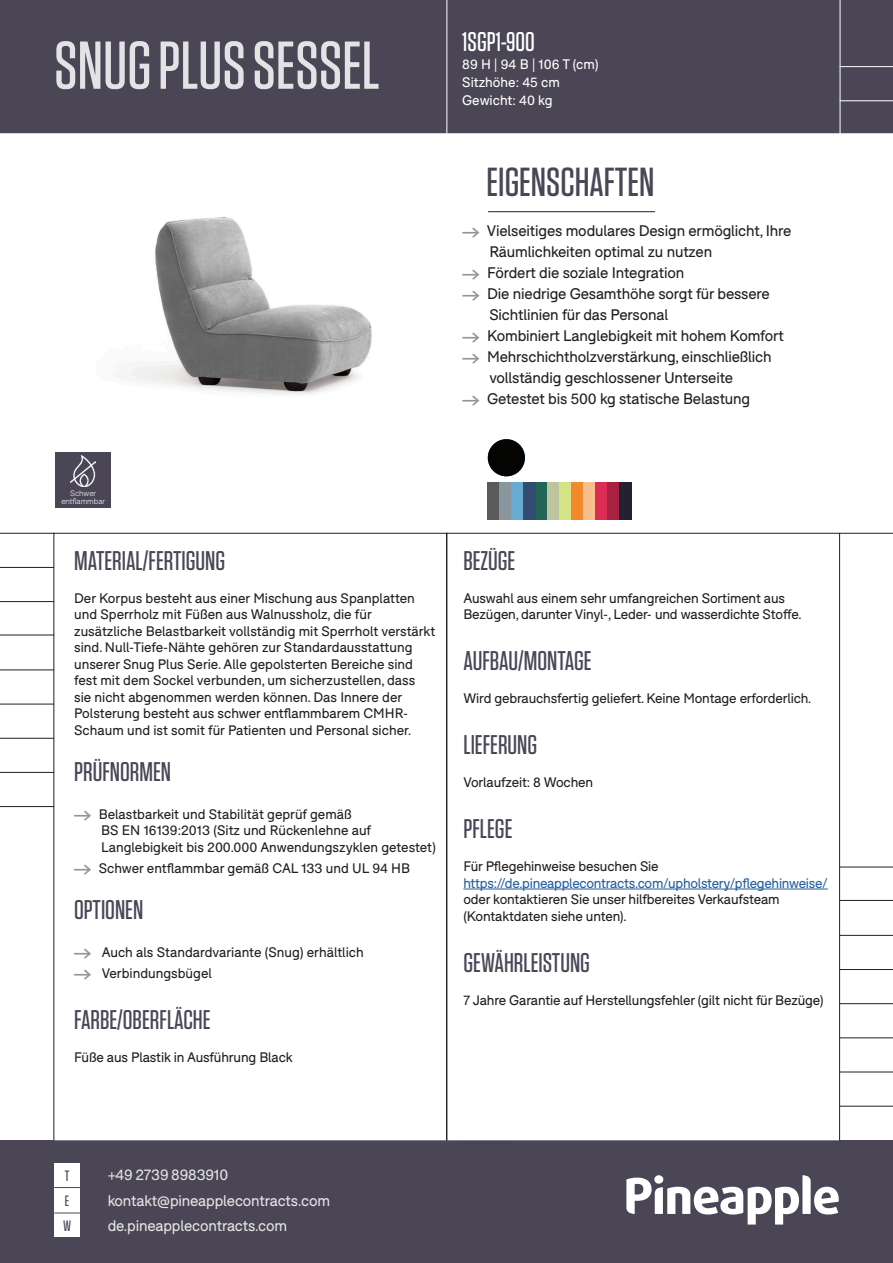
<style>
.page{position:relative;width:893px;height:1263px;background:#fff}
.page>*{position:absolute;margin:0;border:0;box-sizing:border-box;transform-origin:0 0}
.t1{font:500 67.5px "Tungsten";color:#fff}
.t2{font:500 40.5px "Tungsten";color:#4b4656}
.t3{font:500 27px "Tungsten";color:#4b4656}
.t4{font:500 27px "Tungsten";color:#fff}
.t5{font:15px/21px "F37 Bolton";letter-spacing:-.01em;color:#231f20}
.t6{font:15px "F37 Bolton";letter-spacing:-.01em;color:#fff}
.t7{font:500 15px "Tungsten";color:#4b4656}
.t8{font:13.5px/16.5px "F37 Bolton";color:#231f20}
.t9{font:13.5px "F37 Bolton";letter-spacing:-.02em;color:#235fa1}
.t10{font:13.5px "F37 Bolton";color:#fff}
.t11{font:300 7.8px "F37 Bolton";color:#fff}
.s1{font-family:"Pinearrow";color:#939598}
.s2{font-family:"Pinearrow";font-size:15px;color:#939598}
</style>
<div class="page">
<div style="left:1px;top:1px;width:891px;height:131px;background:#4b4656"></div>
<div style="left:0;top:0;width:893px;height:133px;border:2px solid #4b4656"></div>
<div style="left:1px;top:1141px;width:891px;height:121px;background:#4b4656"></div>
<div style="left:0;top:1140px;width:893px;height:123px;border:2px solid #4b4656"></div>
<hr style="left:840px;top:867px;width:53px;height:1px;background:#231f20">
<hr style="left:840px;top:1003px;width:53px;height:1px;background:#231f20">
<hr style="left:840px;top:935px;width:53px;height:1px;background:#231f20">
<hr style="left:840px;top:1072px;width:53px;height:1px;background:#231f20">
<hr style="left:840px;top:1037px;width:53px;height:1px;background:#231f20">
<hr style="left:840px;top:969px;width:53px;height:1px;background:#231f20">
<hr style="left:840px;top:1106px;width:53px;height:1px;background:#231f20">
<img style="left:128px;top:217px;width:244px;height:178px">
<svg style="left:488px;top:439px;width:37px;height:37px"></svg>
<hr style="left:463px;top:889px;width:365px;height:1px;background:#235fa1">
<hr style="left:840px;top:900px;width:53px;height:1px;background:#231f20">
<svg style="left:626px;top:1175px;width:213px;height:49px"></svg>
<div style="left:654px;top:1175px;width:9px;height:9px;background:#fff;border-radius:50%"></div>
<div style="left:54px;top:1162px;width:26px;height:25px;background:#fff"></div>
<div style="left:54px;top:1187px;width:26px;height:25px;background:#fff"></div>
<svg style="left:54px;top:1187px;width:26px;height:1px"></svg>
<hr style="left:840px;top:533px;width:53px;height:1px;background:#231f20">
<hr style="left:488px;top:211px;width:167px;height:1px;background:#231f20">
<hr style="left:840px;top:0;width:1px;height:135px;background:#fff">
<hr style="left:840px;top:66px;width:53px;height:1px;background:#fff">
<hr style="left:840px;top:100px;width:53px;height:1px;background:#fff">
<hr style="left:446px;top:0;width:1px;height:134px;background:#fff">
<hr style="left:0;top:601px;width:54px;height:1px;background:#231f20">
<hr style="left:0;top:738px;width:54px;height:1px;background:#231f20">
<hr style="left:0;top:669px;width:54px;height:1px;background:#231f20">
<hr style="left:0;top:533px;width:54px;height:1px;background:#231f20">
<hr style="left:0;top:806px;width:54px;height:1px;background:#231f20">
<hr style="left:0;top:772px;width:54px;height:1px;background:#231f20">
<hr style="left:0;top:704px;width:54px;height:1px;background:#231f20">
<hr style="left:0;top:567px;width:54px;height:1px;background:#231f20">
<hr style="left:0;top:635px;width:54px;height:1px;background:#231f20">
<div style="left:54px;top:1212px;width:26px;height:25px;background:#fff"></div>
<svg style="left:54px;top:1212px;width:26px;height:1px"></svg>
<div style="left:55px;top:452px;width:56px;height:55px;background:#4b4656"></div>
<img style="left:71px;top:456px;width:24px;height:31px">
<div style="left:487px;top:483px;width:12px;height:37px;background:#5a5a5b"></div>
<div style="left:535px;top:483px;width:12px;height:37px;background:#246655"></div>
<div style="left:547px;top:483px;width:12px;height:37px;background:#bdc49e"></div>
<div style="left:499px;top:483px;width:12px;height:37px;background:#89969d"></div>
<div style="left:511px;top:483px;width:12px;height:37px;background:#65abd2"></div>
<div style="left:523px;top:483px;width:12px;height:37px;background:#334c71"></div>
<div style="left:559px;top:483px;width:13px;height:37px;background:#d5e387"></div>
<div style="left:572px;top:483px;width:12px;height:37px;background:#f2892c"></div>
<div style="left:584px;top:483px;width:12px;height:37px;background:#f6bf8d"></div>
<div style="left:596px;top:483px;width:12px;height:37px;background:#db2c53"></div>
<div style="left:608px;top:483px;width:12px;height:37px;background:#a82141"></div>
<div style="left:620px;top:483px;width:12px;height:37px;background:#232233"></div>
<h1 class="t1" style="left:54px;top:30px;width:327px">SNUG PLUS SESSEL</h1>
<p class="t4" style="left:462px;top:27px;width:74px">1SGP1-900</p>
<p class="t10" style="left:462px;top:56px;width:138px">89 H | 94 B | 106 T (cm)</p>
<p class="t10" style="left:462px;top:74px;width:99px">Sitzhöhe: 45 cm</p>
<p class="t10" style="left:462px;top:92px;width:92px">Gewicht: 40 kg</p>
<p class="t2" style="left:487px;top:160px;width:169px">EIGENSCHAFTEN</p>
<p class="t5" style="left:489px;top:220px;width:303px;text-indent:-27px"><span class="s1">A</span> Vielseitiges modulares Design ermöglicht, Ihre<br>Räumlichkeiten optimal zu nutzen</p>
<p class="t5" style="left:462px;top:262px;width:223px"><span class="s1">A</span> Fördert die soziale Integration</p>
<p class="t5" style="left:489px;top:283px;width:282px;text-indent:-27px"><span class="s1">A</span> Die niedrige Gesamthöhe sorgt für bessere<br>Sichtlinien für das Personal</p>
<p class="t5" style="left:462px;top:325px;width:323px"><span class="s1">A</span> Kombiniert Langlebigkeit mit hohem Komfort</p>
<p class="t5" style="left:489px;top:346px;width:284px;text-indent:-27px"><span class="s1">A</span> Mehrschichtholzverstärkung, einschließlich vollständig geschlossener Unterseite</p>
<p class="t5" style="left:462px;top:388px;width:289px"><span class="s1">A</span> Getestet bis 500 kg statische Belastung</p>
<p class="t11" style="left:70px;top:489px;width:27px">Schwer</p>
<p class="t11" style="left:61px;top:496px;width:45px">entflammbar</p>
<p class="t3" style="left:74px;top:546px;width:152px">MATERIAL/FERTIGUNG</p>
<p class="t8" style="left:74px;top:590px;width:363px">Der Korpus besteht aus einer Mischung aus Spanplatten und Sperrholz mit Füßen aus Walnussholz, die für zusätzliche Belastbarkeit vollständig mit Sperrholt verstärkt sind. Null-Tiefe-Nähte gehören zur Standardausstattung unserer Snug Plus Serie. Alle gepolsterten Bereiche sind fest mit dem Sockel verbunden, um sicherzustellen, dass sie nicht abgenommen werden können. Das Innere der Polsterung besteht aus schwer entflammbarem CMHR-Schaum und ist somit für Patienten und Personal sicher.</p>
<p class="t3" style="left:74px;top:758px;width:98px">PRÜFNORMEN</p>
<p class="t8" style="left:101px;top:806px;width:336px;text-indent:-27px"><span class="s2">A</span> Belastbarkeit und Stabilität geprüf gemäß<br>BS EN 16139:2013 (Sitz und Rückenlehne auf<br>Langlebigkeit bis 200.000 Anwendungszyklen getestet)</p>
<p class="t8" style="left:74px;top:860px;width:338px"><span class="s2">A</span> Schwer entflammbar gemäß CAL 133 und UL 94 HB</p>
<p class="t3" style="left:74px;top:896px;width:71px">OPTIONEN</p>
<p class="t8" style="left:74px;top:944px;width:291px"><span class="s2">A</span> Auch als Standardvariante (Snug) erhältlich</p>
<p class="t8" style="left:74px;top:965px;width:139px"><span class="s2">A</span> Verbindungsbügel</p>
<p class="t3" style="left:74px;top:1005px;width:138px">FARBE/OBERFLÄCHE</p>
<p class="t8" style="left:74px;top:1049px;width:220px">Füße aus Plastik in Ausführung Black</p>
<p class="t3" style="left:463px;top:546px;width:54px">BEZÜGE</p>
<p class="t8" style="left:463px;top:590px;width:323px">Auswahl aus einem sehr umfangreichen Sortiment aus</p>
<p class="t8" style="left:463px;top:606px;width:340px">Bezügen, darunter Vinyl-, Leder- und wasserdichte Stoffe.</p>
<p class="t3" style="left:463px;top:647px;width:130px">AUFBAU/MONTAGE</p>
<p class="t8" style="left:463px;top:690px;width:350px">Wird gebrauchsfertig geliefert. Keine Montage erforderlich.</p>
<p class="t3" style="left:463px;top:731px;width:75px">LIEFERUNG</p>
<p class="t8" style="left:463px;top:774px;width:131px">Vorlaufzeit: 8 Wochen</p>
<p class="t3" style="left:463px;top:815px;width:51px">PFLEGE</p>
<p class="t8" style="left:463px;top:858px;width:197px">Für Pflegehinweise besuchen Sie</p>
<p class="t9" style="left:463px;top:875px;width:366px">https://de.pineapplecontracts.com/upholstery/pflegehinweise/</p>
<p class="t8" style="left:463px;top:891px;width:318px">oder kontaktieren Sie unser hilfbereites Verkaufsteam</p>
<p class="t8" style="left:463px;top:908px;width:165px">(Kontaktdaten siehe unten).</p>
<p class="t3" style="left:463px;top:948px;width:128px">GEWÄHRLEISTUNG</p>
<p class="t8" style="left:463px;top:992px;width:362px">7 Jahre Garantie auf Herstellungsfehler (gilt nicht für Bezüge)</p>
<p class="t7" style="left:65px;top:1168px;width:6px">T</p>
<p class="t6" style="left:107px;top:1166px;width:122px">+49 2739 8983910</p>
<p class="t7" style="left:65px;top:1193px;width:6px">E</p>
<p class="t6" style="left:107px;top:1191px;width:224px">kontakt@pineapplecontracts.com</p>
<p class="t7" style="left:63px;top:1218px;width:10px">W</p>
<p class="t6" style="left:107px;top:1217px;width:181px">de.pineapplecontracts.com</p>
</div>
